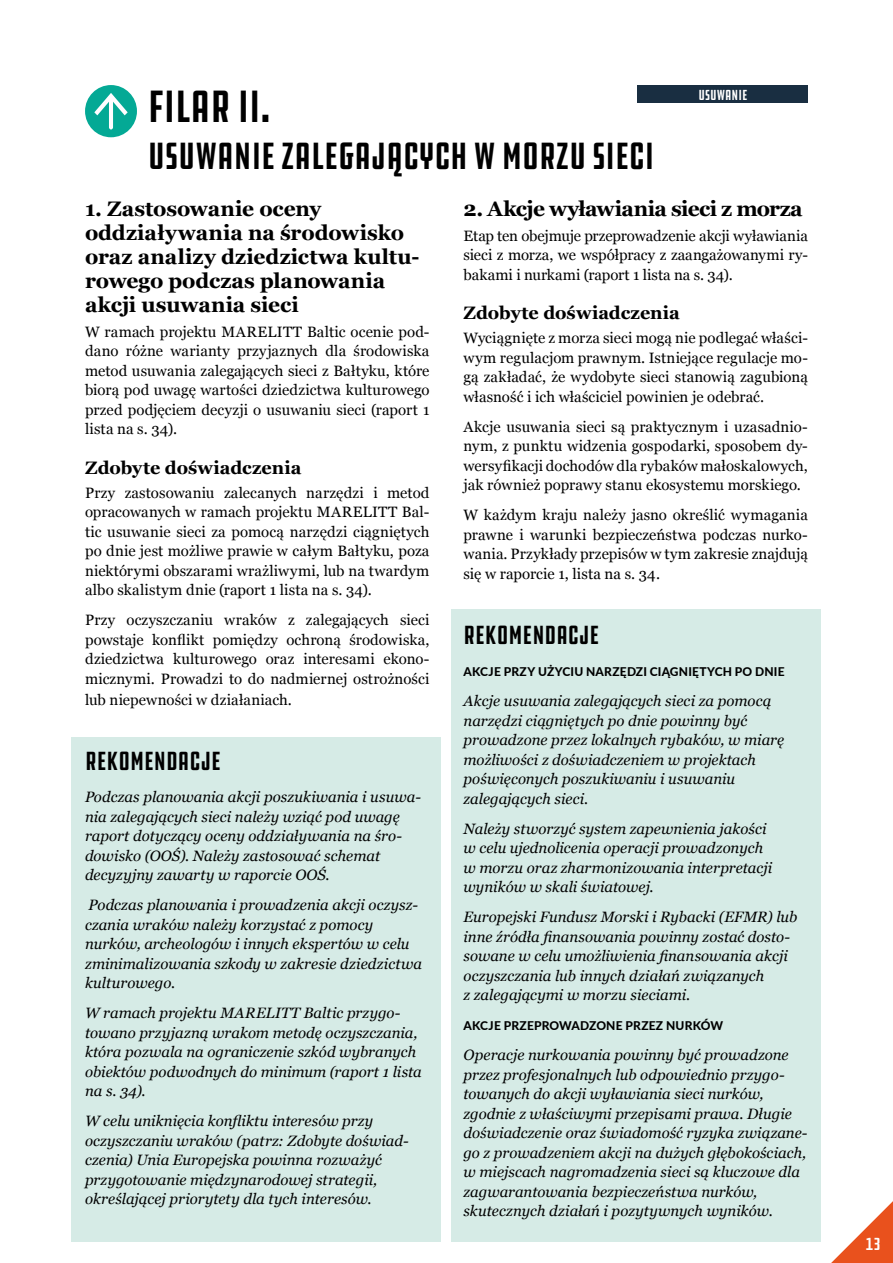
<style>
.page{position:relative;width:893px;height:1263px;background:#fff}
.page>*{position:absolute;margin:0;border:0;box-sizing:border-box;transform-origin:0 0}
.t1{font:extra-condensed 46.5px "DDC Hardware";color:#000}
.t2{font:extra-condensed 39px "DDC Hardware";color:#000}
.t3{font:extra-condensed 27px "DDC Hardware";color:#000}
.t4{font:700 21px/24px "Georgia";letter-spacing:-.005em;color:#000}
.t5{font:700 21px "Georgia";letter-spacing:-.03em;color:#000}
.t6{font:700 18px "Georgia";color:#000}
.t7{font:extra-condensed 18px "DDC Hardware";color:#fff}
.t8{font:italic 15px/19.5px "Georgia";color:#000}
.t9{font:15px/19.5px "Georgia";letter-spacing:.005em;color:#000;text-align:justify}
.t10{font:extra-condensed 15px "DDC Hardware";color:#fff}
.t11{font:800 12px "Lato";letter-spacing:.015em;color:#000}
</style>
<div class="page">
<svg style="left:831px;top:1201px;width:62px;height:62px"></svg>
<div style="left:71px;top:737px;width:370px;height:505px;background:#d6ebe6"></div>
<div style="left:451px;top:610px;width:370px;height:632px;background:#d6ebe6"></div>
<div style="left:638px;top:85px;width:170px;height:18px;background:#192e41"></div>
<div style="left:85px;top:85px;width:52px;height:52px;background:#04a995;border-radius:50%"></div>
<svg style="left:94px;top:93px;width:34px;height:36px"></svg>
<h1 class="t1" style="left:148px;top:79px;width:124px">FILAR II.</h1>
<h2 class="t2" style="left:148px;top:133px;width:508px">USUWANIE ZALEGAJĄCYCH W MORZU SIECI</h2>
<p class="t10" style="left:698px;top:86px;width:51px">USUWANIE</p>
<h3 class="t4" style="left:85px;top:196px;width:336px">1. Zastosowanie oceny oddziaływania na środowisko oraz analizy dziedzictwa kultu&shy;rowego podczas planowania akcji usuwania sieci</h3>
<p class="t9" style="left:85px;top:322px;width:346px">W ramach projektu MARELITT Baltic ocenie pod&shy;dano różne warianty przyjaznych dla środowiska metod usuwania zalegających sieci z Bałtyku, które biorą pod uwagę wartości dziedzictwa kulturowego przed podjęciem decyzji o usuwaniu sieci (raport 1 lista na s. 34).</p>
<p class="t6" style="left:85px;top:457px;width:218px">Zdobyte doświadczenia</p>
<p class="t9" style="left:85px;top:483px;width:346px">Przy zastosowaniu zalecanych narzędzi i metod opracowanych w ramach projektu MARELITT Bal&shy;tic usuwanie sieci za pomocą narzędzi ciągniętych po dnie jest możliwe prawie w całym Bałtyku, poza niektórymi obszarami wrażliwymi, lub na twardym albo skalistym dnie (raport 1 lista na s. 34).</p>
<p class="t9" style="left:85px;top:610px;width:346px">Przy oczyszczaniu wraków z zalegających sieci powstaje konflikt pomiędzy ochroną środowiska, dziedzictwa kulturowego oraz interesami ekono&shy;micznymi. Prowadzi to do nadmiernej ostrożności</p>
<p class="t9" style="left:85px;top:690px;width:208px">lub niepewności w działaniach.</p>
<h3 class="t3" style="left:85px;top:745px;width:137px">REKOMENDACJE</h3>
<p class="t8" style="left:85px;top:787px;width:337px">Podczas planowania akcji poszukiwania i usuwa&shy;nia zalegających sieci należy wziąć pod uwagę raport dotyczący oceny oddziaływania na śro&shy;dowisko (OOŚ). Należy zastosować schemat decyzyjny zawarty w raporcie OOŚ.</p>
<p class="t8" style="left:85px;top:895px;width:338px">Podczas planowania i prowadzenia akcji oczysz&shy;czania wraków należy korzystać z pomocy nurków, archeologów i innych ekspertów w celu zminimalizowania szkody w zakresie dziedzictwa kulturowego.</p>
<p class="t8" style="left:85px;top:1003px;width:338px">W ramach projektu MARELITT Baltic przygo&shy;towano przyjazną wrakom metodę oczyszczania, która pozwala na ograniczenie szkód wybranych obiektów podwodnych do minimum (raport 1 lista na s. 34).</p>
<p class="t8" style="left:85px;top:1111px;width:325px">W celu uniknięcia konfliktu interesów przy oczyszczaniu wraków (patrz: Zdobyte doświad&shy;czenia) Unia Europejska powinna rozważyć przygotowanie międzynarodowej strategii, określającej priorytety dla tych interesów.</p>
<h3 class="t5" style="left:463px;top:197px;width:341px">2. Akcje wyławiania sieci z morza</h3>
<p class="t9" style="left:463px;top:226px;width:346px">Etap ten obejmuje przeprowadzenie akcji wyławiania sieci z morza, we współpracy z zaangażowanymi ry&shy;bakami i nurkami (raport 1 lista na s. 34).</p>
<p class="t6" style="left:463px;top:303px;width:218px">Zdobyte doświadczenia</p>
<p class="t9" style="left:463px;top:328px;width:346px">Wyciągnięte z morza sieci mogą nie podlegać właści&shy;wym regulacjom prawnym. Istniejące regulacje mo&shy;gą zakładać, że wydobyte sieci stanowią zagubioną własność i ich właściciel powinien je odebrać.</p>
<p class="t9" style="left:463px;top:417px;width:346px">Akcje usuwania sieci są praktycznym i uzasadnio&shy;nym, z punktu widzenia gospodarki, sposobem dy&shy;wersyfikacji dochodów dla rybaków małoskalowych, jak również poprawy stanu ekosystemu morskiego.</p>
<p class="t9" style="left:463px;top:505px;width:346px">W każdym kraju należy jasno określić wymagania prawne i warunki bezpieczeństwa podczas nurko&shy;wania. Przykłady przepisów w tym zakresie znajdują się w raporcie 1, lista na s. 34.</p>
<h3 class="t3" style="left:463px;top:619px;width:137px">REKOMENDACJE</h3>
<p class="t11" style="left:463px;top:663px;width:323px">AKCJE PRZY UŻYCIU NARZĘDZI CIĄGNIĘTYCH PO DNIE</p>
<p class="t8" style="left:463px;top:691px;width:322px">Akcje usuwania zalegających sieci za pomocą narzędzi ciągniętych po dnie powinny być prowadzone przez lokalnych rybaków, w miarę możliwości z doświadczeniem w projektach poświęconych poszukiwaniu i usuwaniu zalegających sieci.</p>
<p class="t8" style="left:463px;top:819px;width:310px">Należy stworzyć system zapewnienia jakości w celu ujednolicenia operacji prowadzonych w morzu oraz zharmonizowania interpretacji wyników w skali światowej.</p>
<p class="t8" style="left:463px;top:907px;width:335px">Europejski Fundusz Morski i Rybacki (EFMR) lub inne źródła finansowania powinny zostać dosto&shy;sowane w celu umożliwienia finansowania akcji oczyszczania lub innych działań związanych<br>z zalegającymi w morzu sieciami.</p>
<p class="t11" style="left:463px;top:1017px;width:261px">AKCJE PRZEPROWADZONE PRZEZ NURKÓW</p>
<p class="t8" style="left:463px;top:1045px;width:346px">Operacje nurkowania powinny być prowadzone przez profesjonalnych lub odpowiednio przygo&shy;towanych do akcji wyławiania sieci nurków, zgodnie z właściwymi przepisami prawa. Długie doświadczenie oraz świadomość ryzyka związane&shy;go z prowadzeniem akcji na dużych głębokościach, w miejscach nagromadzenia sieci są kluczowe dla zagwarantowania bezpieczeństwa nurków, skutecznych działań i pozytywnych wyników.</p>
<p class="t7" style="left:866px;top:1233px;width:17px">13</p>
</div>
